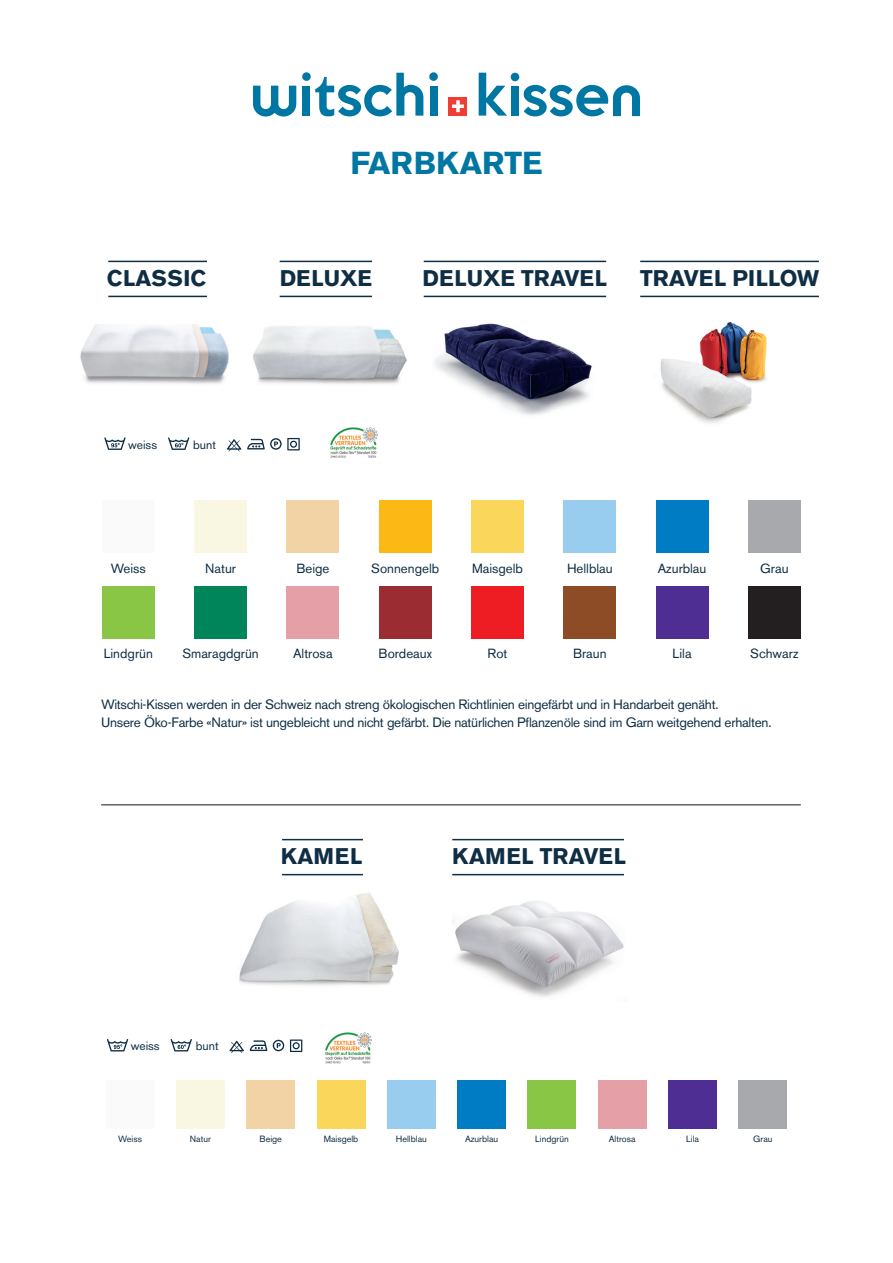
<style>
.page{position:relative;width:893px;height:1263px;background:#fff}
.page>*{position:absolute;margin:0;border:0;box-sizing:border-box;transform-origin:0 0}
.t1{font:700 31.5px "Akzidenz Grotesk BQ";color:#0076a3}
.t2{font:700 22.5px "Akzidenz Grotesk BQ";letter-spacing:.005em;color:#0f2e44}
.t3{font:13.5px/18.1px "Akzidenz Grotesk BQ";letter-spacing:-.02em;color:#0f2e44}
.t4{font:13.2px "Akzidenz Grotesk BQ";color:#0f2e44}
.t5{font:12px "Akzidenz Grotesk BQ";color:#0f2e44}
.t6{font:9px "Akzidenz Grotesk BQ";color:#0f2e44}
</style>
<div class="page">
<div style="left:102px;top:500px;width:53px;height:53px;background:#fafafa"></div>
<div style="left:194px;top:500px;width:53px;height:53px;background:#f9f6e1"></div>
<div style="left:286px;top:500px;width:53px;height:53px;background:#f1d3a6"></div>
<div style="left:379px;top:500px;width:53px;height:53px;background:#fcb814"></div>
<div style="left:471px;top:500px;width:53px;height:53px;background:#fad75b"></div>
<div style="left:563px;top:500px;width:53px;height:53px;background:#99cdef"></div>
<div style="left:102px;top:586px;width:53px;height:53px;background:#8ac645"></div>
<div style="left:194px;top:586px;width:53px;height:53px;background:#00845a"></div>
<div style="left:286px;top:586px;width:53px;height:53px;background:#e49fa7"></div>
<div style="left:379px;top:586px;width:53px;height:53px;background:#9b2d32"></div>
<div style="left:471px;top:586px;width:53px;height:53px;background:#ee1d23"></div>
<div style="left:563px;top:586px;width:53px;height:53px;background:#8d4c25"></div>
<div style="left:656px;top:500px;width:53px;height:53px;background:#007cc4"></div>
<div style="left:656px;top:586px;width:53px;height:53px;background:#4e2e92"></div>
<div style="left:748px;top:500px;width:53px;height:53px;background:#a8a9ad"></div>
<div style="left:748px;top:586px;width:53px;height:53px;background:#231f20"></div>
<img style="left:80px;top:324px;width:149px;height:60px">
<img style="left:253px;top:326px;width:154px;height:58px">
<img style="left:660px;top:321px;width:107px;height:103px">
<img style="left:435px;top:323px;width:157px;height:92px">
<img style="left:239px;top:892px;width:160px;height:94px">
<img style="left:452px;top:900px;width:172px;height:97px">
<hr style="left:108px;top:261px;width:99px;height:1px;background:#0f2e44">
<hr style="left:108px;top:296px;width:99px;height:1px;background:#0f2e44">
<hr style="left:280px;top:261px;width:92px;height:1px;background:#0f2e44">
<hr style="left:280px;top:296px;width:92px;height:1px;background:#0f2e44">
<hr style="left:424px;top:261px;width:182px;height:1px;background:#0f2e44">
<hr style="left:424px;top:296px;width:182px;height:1px;background:#0f2e44">
<hr style="left:640px;top:261px;width:179px;height:1px;background:#0f2e44">
<hr style="left:640px;top:296px;width:179px;height:1px;background:#0f2e44">
<svg style="left:168px;top:437px;width:21px;height:13px"></svg>
<svg style="left:104px;top:437px;width:22px;height:13px"></svg>
<img style="left:331px;top:427px;width:46px;height:31px">
<svg style="left:227px;top:439px;width:14px;height:12px"></svg>
<svg style="left:247px;top:438px;width:53px;height:12px"></svg>
<hr style="left:101px;top:804px;width:700px;height:1px;background:#231f20">
<hr style="left:282px;top:839px;width:81px;height:1px;background:#0f2e44">
<hr style="left:282px;top:874px;width:81px;height:1px;background:#0f2e44">
<hr style="left:452px;top:839px;width:172px;height:1px;background:#0f2e44">
<hr style="left:452px;top:874px;width:172px;height:1px;background:#0f2e44">
<div style="left:106px;top:1080px;width:48px;height:48px;background:#fafafa"></div>
<div style="left:176px;top:1080px;width:48px;height:48px;background:#f9f6e1"></div>
<div style="left:247px;top:1080px;width:48px;height:48px;background:#f1d3a6"></div>
<div style="left:317px;top:1080px;width:48px;height:48px;background:#fad75b"></div>
<div style="left:387px;top:1080px;width:48px;height:48px;background:#99cdef"></div>
<div style="left:458px;top:1080px;width:48px;height:48px;background:#007cc4"></div>
<div style="left:528px;top:1080px;width:48px;height:48px;background:#8ac645"></div>
<div style="left:598px;top:1080px;width:48px;height:48px;background:#e49fa7"></div>
<div style="left:668px;top:1080px;width:49px;height:48px;background:#4e2e92"></div>
<div style="left:739px;top:1080px;width:48px;height:48px;background:#a8a9ad"></div>
<svg style="left:171px;top:1039px;width:21px;height:12px"></svg>
<svg style="left:107px;top:1039px;width:21px;height:12px"></svg>
<svg style="left:290px;top:1039px;width:12px;height:13px"></svg>
<svg style="left:273px;top:1040px;width:11px;height:11px"></svg>
<svg style="left:229px;top:1041px;width:15px;height:12px"></svg>
<svg style="left:250px;top:1040px;width:17px;height:11px"></svg>
<img style="left:326px;top:1032px;width:46px;height:32px">
<svg style="left:479px;top:73px;width:28px;height:43px"></svg>
<div style="left:511px;top:86px;width:7px;height:30px;background:#0076a3"></div>
<div style="left:511px;top:73px;width:8px;height:8px;background:#0076a3;border-radius:50%"></div>
<div style="left:303px;top:86px;width:7px;height:30px;background:#0076a3"></div>
<svg style="left:315px;top:73px;width:108px;height:43px"></svg>
<div style="left:430px;top:86px;width:7px;height:30px;background:#0076a3"></div>
<div style="left:302px;top:72px;width:9px;height:9px;background:#0076a3;border-radius:50%"></div>
<div style="left:429px;top:72px;width:9px;height:9px;background:#0076a3;border-radius:50%"></div>
<svg style="left:253px;top:86px;width:43px;height:31px"></svg>
<svg style="left:524px;top:85px;width:116px;height:31px"></svg>
<div style="left:449px;top:97px;width:18px;height:19px;background:#ee3e35"></div>
<svg style="left:452px;top:100px;width:12px;height:12px"></svg>
<h1 class="t1" style="left:351px;top:145px;width:193px">FARBKARTE</h1>
<h2 class="t2" style="left:107px;top:265px;width:101px">CLASSIC</h2>
<h2 class="t2" style="left:280px;top:265px;width:94px">DELUXE</h2>
<h2 class="t2" style="left:423px;top:265px;width:186px">DELUXE TRAVEL</h2>
<h2 class="t2" style="left:640px;top:265px;width:180px">TRAVEL PILLOW</h2>
<p class="t5" style="left:128px;top:438px;width:30px">weiss</p>
<p class="t5" style="left:193px;top:438px;width:24px">bunt</p>
<p class="t4" style="left:111px;top:560px;width:36px">Weiss</p>
<p class="t4" style="left:205px;top:560px;width:32px">Natur</p>
<p class="t4" style="left:296px;top:560px;width:35px">Beige</p>
<p class="t4" style="left:371px;top:560px;width:69px">Sonnengelb</p>
<p class="t4" style="left:472px;top:560px;width:52px">Maisgelb</p>
<p class="t4" style="left:567px;top:560px;width:47px">Hellblau</p>
<p class="t4" style="left:104px;top:645px;width:51px">Lindgrün</p>
<p class="t4" style="left:182px;top:645px;width:78px">Smaragdgrün</p>
<p class="t4" style="left:293px;top:645px;width:41px">Altrosa</p>
<p class="t4" style="left:378px;top:645px;width:55px">Bordeaux</p>
<p class="t4" style="left:488px;top:645px;width:21px">Rot</p>
<p class="t4" style="left:573px;top:645px;width:35px">Braun</p>
<p class="t4" style="left:658px;top:560px;width:50px">Azurblau</p>
<p class="t4" style="left:673px;top:645px;width:20px">Lila</p>
<p class="t4" style="left:760px;top:560px;width:30px">Grau</p>
<p class="t4" style="left:750px;top:645px;width:50px">Schwarz</p>
<p class="t3" style="left:101px;top:695px;width:672px">Witschi-Kissen werden in der Schweiz nach streng ökologischen Richtlinien eingefärbt und in Handarbeit genäht.<br>Unsere Öko-Farbe «Natur» ist ungebleicht und nicht gefärbt. Die natürlichen Pflanzenöle sind im Garn weitgehend erhalten.</p>
<h2 class="t2" style="left:281px;top:843px;width:83px">KAMEL</h2>
<h2 class="t2" style="left:452px;top:843px;width:175px">KAMEL TRAVEL</h2>
<p class="t5" style="left:131px;top:1039px;width:30px">weiss</p>
<p class="t5" style="left:196px;top:1039px;width:24px">bunt</p>
<p class="t6" style="left:118px;top:1134px;width:25px">Weiss</p>
<p class="t6" style="left:190px;top:1134px;width:23px">Natur</p>
<p class="t6" style="left:259px;top:1134px;width:24px">Beige</p>
<p class="t6" style="left:324px;top:1134px;width:36px">Maisgelb</p>
<p class="t6" style="left:396px;top:1134px;width:33px">Hellblau</p>
<p class="t6" style="left:465px;top:1134px;width:35px">Azurblau</p>
<p class="t6" style="left:535px;top:1134px;width:35px">Lindgrün</p>
<p class="t6" style="left:609px;top:1134px;width:29px">Altrosa</p>
<p class="t6" style="left:686px;top:1134px;width:14px">Lila</p>
<p class="t6" style="left:753px;top:1134px;width:21px">Grau</p>
</div>
